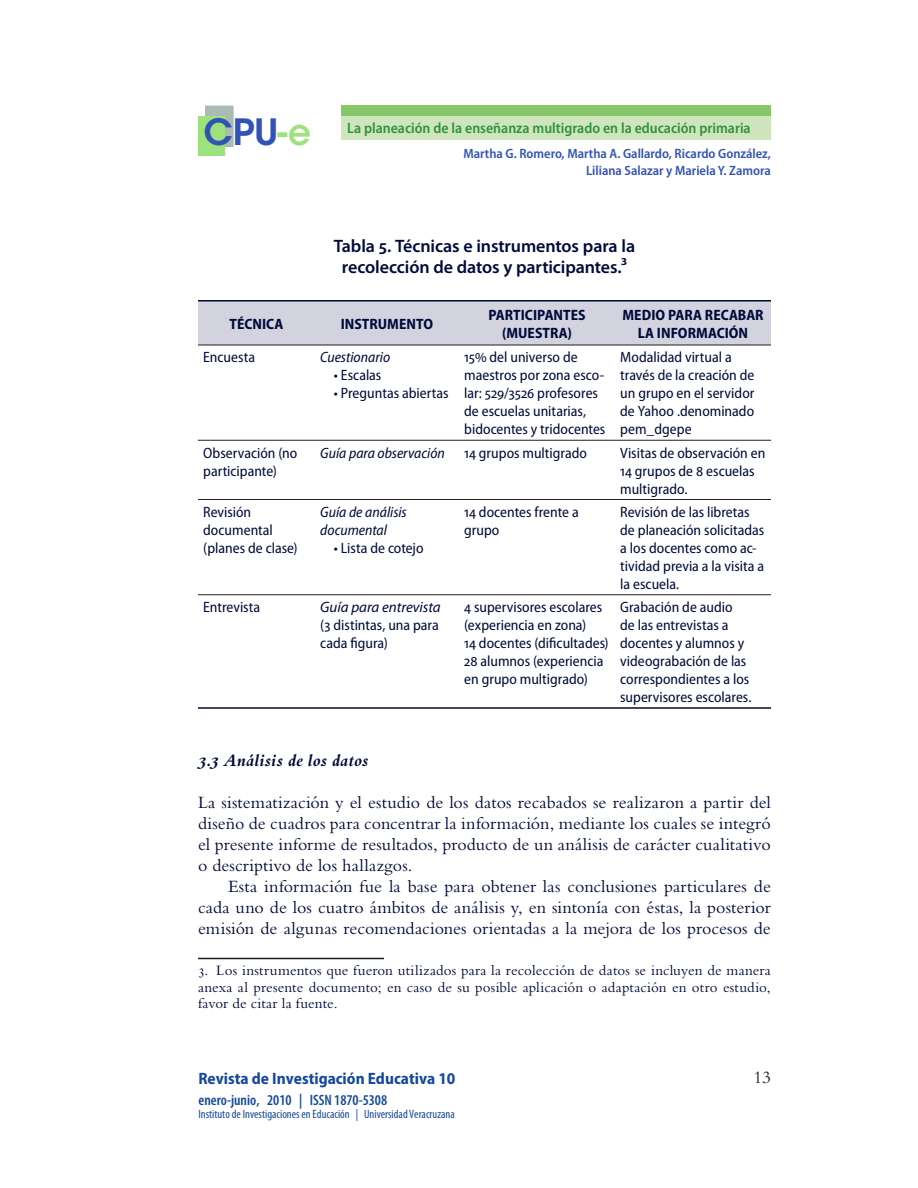
<style>
.page{position:relative;width:918px;height:1188px;background:#fff}
.page>*{position:absolute;margin:0;border:0;box-sizing:border-box;transform-origin:0 0}
.t1{font:600 36px "ITC Avant Garde Std";color:#3252b7}
.Parrafo_inicio{font:18px/21px "Bembo Std";letter-spacing:.015em;color:#000a39;text-align:justify}
.Parrafo_normal{font:18px/21px "Bembo Std";letter-spacing:.015em;color:#000a39;text-align:justify}
.titulo_tabla{font:600 18px/21px "Myriad Pro";letter-spacing:-.005em;color:#000a39;text-align:center}
.titulo_3{font:italic 700 18px "Bembo Std";letter-spacing:.005em;color:#000a39}
.t2{font:18px "Bembo Std";color:#231f20}
.t3{font:700 semi-condensed 16.5px "Myriad Pro";color:#15489e}
.Tabla_texto{font:semi-condensed 15px/18px "Myriad Pro";color:#000a39}
.parrafo_nota_al_pie{font:15px/16.5px "Bembo Std";letter-spacing:.01em;color:#000a39;text-align:justify}
.Tabla_encabezado{font:700 semi-condensed 15px/18px "Myriad Pro";letter-spacing:.005em;color:#000a39;text-align:center}
.t4{font:600 semi-condensed 15px "Myriad Pro";color:#31923c}
.Tabla_texto-2{font:italic semi-condensed 15px/18px "Myriad Pro";color:#000a39}
.t5{font:600 condensed 15px "Myriad Pro";color:#15489e}
.t6{font:600 semi-condensed 13.5px/16.5px "Myriad Pro";color:#3252b7;text-align:right}
.t7{font:condensed 12px "Myriad Pro";color:#15489e}
.s1{color:#9ee27d}
.s2{font-style:italic;font-stretch:normal}
</style>
<div class="page">
<div style="left:205px;top:106px;width:29px;height:41px;background:#aabbb2;border:2px solid #aabbb2"></div>
<div style="left:198px;top:116px;width:27px;height:40px;background:#9ee27d"></div>
<div style="left:341px;top:116px;width:430px;height:23px;background:#cee5be"></div>
<div style="left:341px;top:106px;width:430px;height:10px;background:#86c769"></div>
<div style="left:198px;top:302px;width:573px;height:43px;background:#d2d3df"></div>
<hr style="left:198px;top:440px;width:117px;height:1px;background:#231f20">
<hr style="left:315px;top:440px;width:144px;height:1px;background:#231f20">
<hr style="left:459px;top:440px;width:156px;height:1px;background:#231f20">
<hr style="left:615px;top:440px;width:156px;height:1px;background:#231f20">
<hr style="left:198px;top:499px;width:117px;height:1px;background:#231f20">
<hr style="left:315px;top:499px;width:144px;height:1px;background:#231f20">
<hr style="left:459px;top:499px;width:156px;height:1px;background:#231f20">
<hr style="left:615px;top:499px;width:156px;height:1px;background:#231f20">
<hr style="left:198px;top:300px;width:117px;height:2px;background:#000a39">
<hr style="left:315px;top:300px;width:144px;height:2px;background:#000a39">
<hr style="left:459px;top:300px;width:156px;height:2px;background:#000a39">
<hr style="left:615px;top:300px;width:156px;height:2px;background:#000a39">
<hr style="left:198px;top:707px;width:117px;height:2px;background:#000a39">
<hr style="left:315px;top:707px;width:144px;height:2px;background:#000a39">
<hr style="left:459px;top:707px;width:156px;height:2px;background:#000a39">
<hr style="left:615px;top:707px;width:156px;height:2px;background:#000a39">
<hr style="left:198px;top:345px;width:117px;height:1px;background:#231f20">
<hr style="left:315px;top:345px;width:144px;height:1px;background:#231f20">
<hr style="left:459px;top:345px;width:156px;height:1px;background:#231f20">
<hr style="left:615px;top:345px;width:156px;height:1px;background:#231f20">
<hr style="left:198px;top:594px;width:117px;height:1px;background:#231f20">
<hr style="left:315px;top:594px;width:144px;height:1px;background:#231f20">
<hr style="left:459px;top:594px;width:156px;height:1px;background:#231f20">
<hr style="left:615px;top:594px;width:156px;height:1px;background:#231f20">
<hr style="left:198px;top:958px;width:186px;height:1px;background:#231f20">
<h1 class="t1" style="left:203px;top:109px;width:109px">CPU<span class="s1">-e</span></h1>
<p class="t4" style="left:347px;top:120px;width:405px">La planeación de la enseñanza multigrado en la educación primaria</p>
<p class="t6" style="left:463px;top:146px;width:309px">Martha G. Romero, Martha A. Gallardo, Ricardo González,<br>Liliana Salazar y Mariela Y. Zamora</p>
<p class="titulo_tabla" style="left:334px;top:236px;width:303px">Tabla 5. Técnicas e instrumentos para la recolección de datos y participantes.3</p>
<p class="Tabla_encabezado" style="left:230px;top:315px;width:55px">TÉCNICA</p>
<p class="Tabla_encabezado" style="left:341px;top:315px;width:94px">INSTRUMENTO</p>
<p class="Tabla_encabezado" style="left:488px;top:306px;width:99px">PARTICIPANTES (MUESTRA)</p>
<p class="Tabla_encabezado" style="left:622px;top:306px;width:143px">MEDIO PARA RECABAR<br>LA INFORMACIÓN</p>
<p class="Tabla_texto" style="left:203px;top:349px;width:53px">Encuesta</p>
<p class="Tabla_texto-2" style="left:320px;top:349px;width:71px">Cuestionario</p>
<p class="Tabla_texto" style="left:334px;top:367px;width:49px">• Escalas</p>
<p class="Tabla_texto" style="left:334px;top:385px;width:116px">• Preguntas abiertas</p>
<p class="Tabla_texto" style="left:464px;top:349px;width:143px">15% del universo de maestros por zona esco&shy;lar: 529/3526 profesores de escuelas unitarias, bidocentes y tridocentes</p>
<p class="Tabla_texto" style="left:620px;top:349px;width:136px">Modalidad virtual a través de la creación de un grupo en el servidor de Yahoo .denominado pem_dgepe</p>
<p class="Tabla_texto" style="left:203px;top:444px;width:96px">Observación (no participante)</p>
<p class="Tabla_texto-2" style="left:320px;top:444px;width:126px">Guía para observación</p>
<p class="Tabla_texto" style="left:464px;top:444px;width:124px">14 grupos multigrado</p>
<p class="Tabla_texto" style="left:620px;top:444px;width:147px">Visitas de observación en<br>14 grupos de 8 escuelas multigrado.</p>
<p class="Tabla_texto" style="left:203px;top:503px;width:96px">Revisión documental (planes de clase)</p>
<p class="Tabla_texto-2" style="left:320px;top:503px;width:88px">Guía de análisis documental</p>
<p class="Tabla_texto" style="left:464px;top:503px;width:116px">14 docentes frente a grupo</p>
<p class="Tabla_texto" style="left:620px;top:503px;width:146px">Revisión de las libretas de planeación solicitadas a los docentes como ac&shy;tividad previa a la visita a la escuela.</p>
<p class="Tabla_texto" style="left:334px;top:539px;width:91px">• Lista de cotejo</p>
<p class="Tabla_texto" style="left:203px;top:598px;width:59px">Entrevista</p>
<p class="Tabla_texto" style="left:320px;top:598px;width:122px;text-align:justify"><span class="s2">Guía para entrevista </span>(3 distintas, una para cada figura)</p>
<p class="Tabla_texto" style="left:464px;top:598px;width:140px">4 supervisores escolares (experiencia en zona)</p>
<p class="Tabla_texto" style="left:464px;top:634px;width:146px">14 docentes (dificultades)</p>
<p class="Tabla_texto" style="left:464px;top:652px;width:141px">28 alumnos (experiencia en grupo multigrado)</p>
<p class="Tabla_texto" style="left:620px;top:598px;width:133px">Grabación de audio<br>de las entrevistas a docentes y alumnos y videograbación de las correspondientes a los supervisores escolares.</p>
<p class="titulo_3" style="left:198px;top:750px;width:172px">3.3 Análisis de los datos</p>
<p class="Parrafo_inicio" style="left:198px;top:791px;width:574px">La sistematización y el estudio de los datos recabados se realizaron a partir del diseño de cuadros para concentrar la información, mediante los cuales se integró el presente informe de resultados, producto de un análisis de carácter cualitativo o descriptivo de los hallazgos.</p>
<p class="Parrafo_normal" style="left:198px;top:875px;width:574px;text-indent:30px">Esta información fue la base para obtener las conclusiones particulares de cada uno de los cuatro ámbitos de análisis y, en sintonía con éstas, la posterior emisión de algunas recomendaciones orientadas a la mejora de los procesos de</p>
<p class="parrafo_nota_al_pie" style="left:198px;top:962px;width:574px">3. Los instrumentos que fueron utilizados para la recolección de datos se incluyen de manera anexa al presente documento; en caso de su posible aplicación o adaptación en otro estudio, favor de citar la fuente.</p>
<p class="t3" style="left:198px;top:1069px;width:259px">Revista de Investigación Educativa 10</p>
<p class="t5" style="left:198px;top:1091px;width:190px">enero-junio, 2010 | ISSN 1870-5308</p>
<p class="t7" style="left:198px;top:1107px;width:258px">Instituto de Investigaciones en Educación | Universidad Veracruzana</p>
<p class="t2" style="left:753px;top:1067px;width:19px">13</p>
</div>
